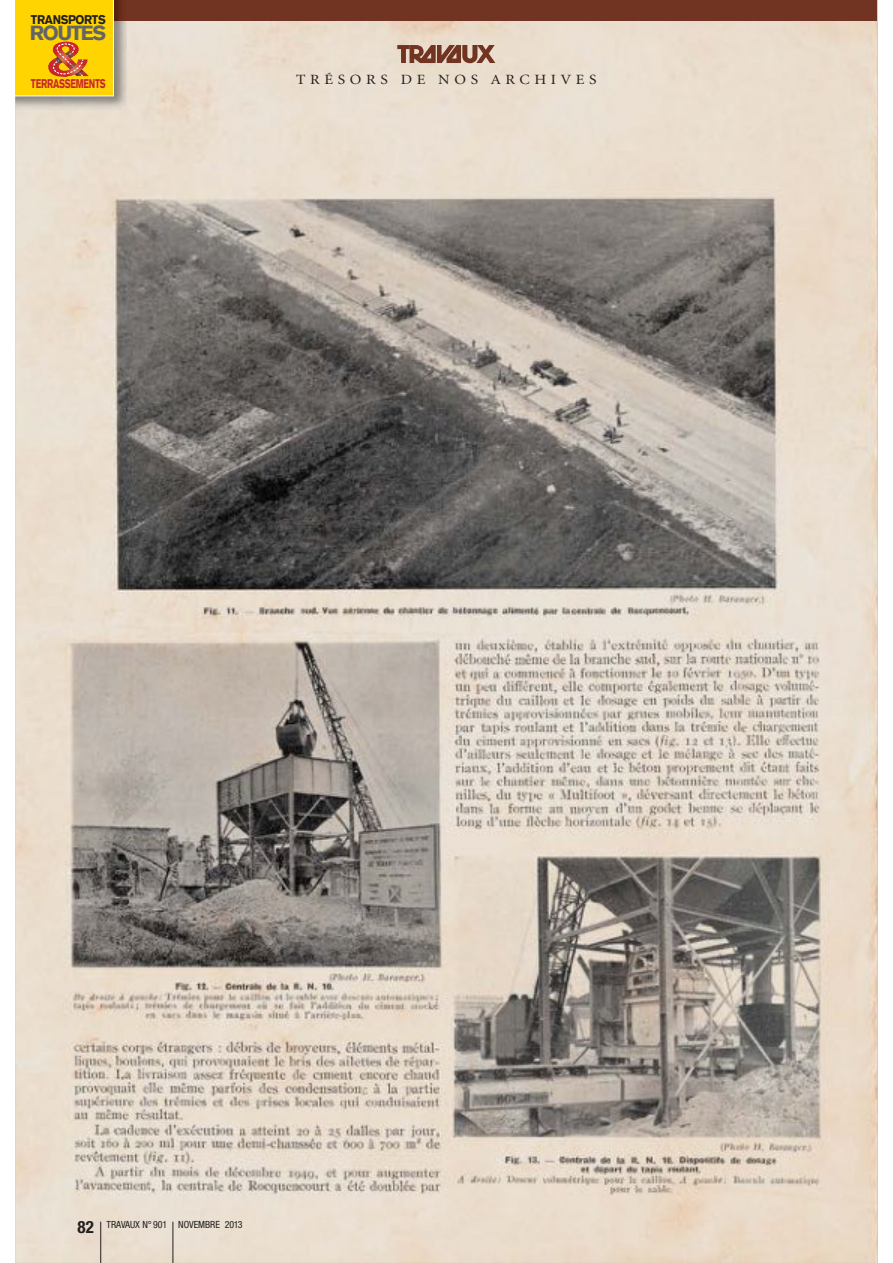
<style>
.page{position:relative;width:893px;height:1263px;background:#fff}
.page>*{position:absolute;margin:0;border:0;box-sizing:border-box;transform-origin:0 0}
.t1{font:900 20.1px "Akzidenz Grotesk";letter-spacing:-.07em;color:#636466}
.t2{font:700 condensed 16.95px "Helvetica Neue";color:#231f20}
.t3{font:14.1px "Minion";letter-spacing:.3em;color:#231f20;scale:1.1 1}
.t4{font:900 12.45px "Akzidenz Grotesk";letter-spacing:-.03em;color:#c9252b;scale:.7 1}
.t5{font:900 12.45px "Akzidenz Grotesk";letter-spacing:-.03em;color:#231f20;scale:.91 1}
.t6{font:condensed 9.9px "Helvetica Neue";letter-spacing:-.005em;color:#231f20}
</style>
<div class="page">
<img style="left:15px;top:20px;width:862px;height:1243px">
<hr style="left:173px;top:1222px;width:1px;height:41px;background:#231f20">
<hr style="left:100px;top:1222px;width:1px;height:41px;background:#231f20">
<svg style="left:397px;top:45px;width:98px;height:18px;background:#986a58"></svg>
<div style="left:114px;top:0;width:763px;height:20px;background:#723422"></div>
<img style="left:15px;top:20px;width:112px;height:89px">
<svg style="left:15px;top:0;width:99px;height:96px;background:#f9c80a"></svg>
<p class="t5" style="left:31px;top:16px;width:84px">TRANSPORTS</p>
<h1 class="t1" style="left:30px;top:26px;width:78px">ROUTES</h1>
<p class="t4" style="left:31px;top:79px;width:109px">TERRASSEMENTS</p>
<h3 class="t3" style="left:296px;top:74px;width:275px">TRÉSORS DE NOS ARCHIVES</h3>
<h2 class="t2" style="left:78px;top:1221px;width:18px">82</h2>
<p class="t6" style="left:107px;top:1221px;width:137px">TRAVAUX N° 901 NOVEMBRE 2013</p>
</div>
